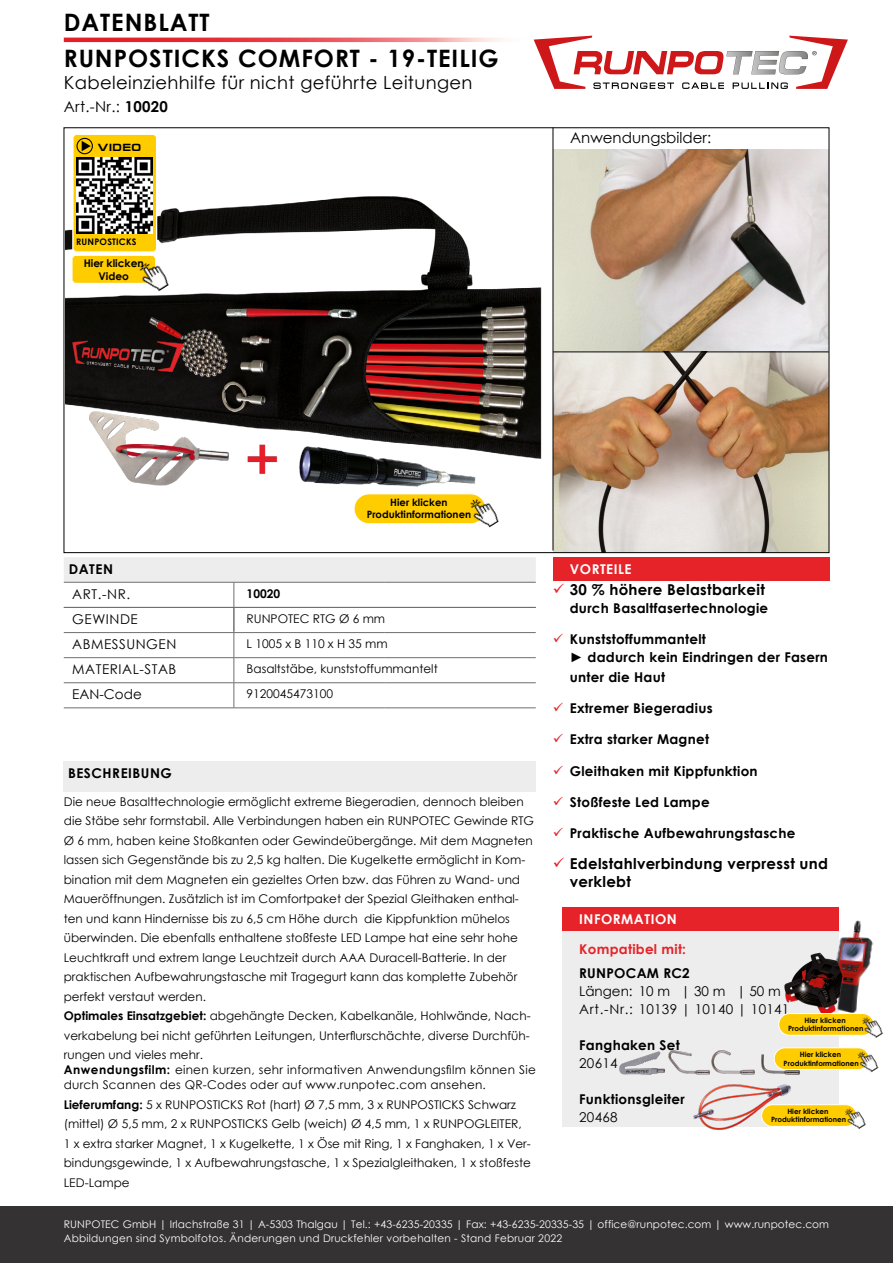
<style>
.page{position:relative;width:893px;height:1263px;background:#fff}
.page>*{position:absolute;margin:0;border:0;box-sizing:border-box;transform-origin:0 0}
.t1{font:700 24px/36px "Century Gothic";letter-spacing:.04em;color:#000}
.t2{font:18px "Century Gothic";letter-spacing:.02em;color:#000}
.t3{font:700 15px/18px "Century Gothic";letter-spacing:.02em;color:#000}
.t4{font:15px "Century Gothic";color:#000}
.t5{font:700 13.5px/18px "Century Gothic";letter-spacing:.02em;color:#000}
.t6{font:13.5px/18px "Century Gothic";letter-spacing:.02em;color:#000}
.t7{font:13.5px "Century Gothic";letter-spacing:.04em;color:#000}
.t8{font:700 13.5px "Century Gothic";letter-spacing:.04em;color:#fff}
.t9{font:700 13.5px "Century Gothic";letter-spacing:.02em;color:#e52329}
.t10{font:700 13.5px "Century Gothic";letter-spacing:.04em;color:#000}
.t11{font:12px/19.5px "Century Gothic";color:#000}
.t12{font:12px/15px "Century Gothic";letter-spacing:.02em;color:#000}
.t13{font:700 12px "Century Gothic";color:#000}
.t14{font:700 10.65px/12.8px "Century Gothic";color:#000;text-align:center}
.t15{font:10.5px/13.5px "Century Gothic";letter-spacing:.01em;color:#fff}
.t16{font:700 10.5px "Micro Extended";letter-spacing:.04em;color:#000}
.t17{font:700 10.05px/12.1px "Century Gothic";color:#000;text-align:center}
.t18{font:700 9px "Century Gothic";letter-spacing:.02em;color:#000}
.t19{font:700 7.2px/8.7px "Century Gothic";color:#000;text-align:center}
.s1{font-weight:700}
</style>
<div class="page">
<img style="left:66px;top:196px;width:476px;height:291px">
<svg style="left:64px;top:557px;width:472px;height:151px"></svg>
<hr style="left:385px;top:682px;width:151px;height:1px;background:#706f6f">
<hr style="left:64px;top:708px;width:170px;height:1px;background:#706f6f">
<hr style="left:234px;top:708px;width:151px;height:1px;background:#706f6f">
<hr style="left:385px;top:708px;width:151px;height:1px;background:#706f6f">
<div style="left:553px;top:557px;width:276px;height:23px;background:#e52329"></div>
<div style="left:64px;top:762px;width:472px;height:30px;background:#ededed"></div>
<div style="left:0;top:1206px;width:893px;height:57px;background:#343233"></div>
<img style="left:553px;top:150px;width:274px;height:401px">
<hr style="left:553px;top:128px;width:1px;height:422px;background:#000">
<hr style="left:553px;top:352px;width:276px;height:1px;background:#000">
<svg style="left:71px;top:134px;width:87px;height:151px"></svg>
<img style="left:134px;top:257px;width:38px;height:40px">
<div style="left:354px;top:494px;width:132px;height:30px;background:#fc0;border-radius:15px"></div>
<div style="left:353px;top:493px;width:133px;height:31px;border:1px solid #fff;border-radius:15px"></div>
<img style="left:464px;top:493px;width:35px;height:35px">
<div style="left:562px;top:931px;width:276px;height:196px;background:#ededed"></div>
<div style="left:562px;top:907px;width:276px;height:24px;background:#e52329"></div>
<img style="left:784px;top:952px;width:49px;height:61px">
<img style="left:833px;top:919px;width:41px;height:94px">
<img style="left:693px;top:1084px;width:98px;height:46px">
<img style="left:619px;top:1051px;width:46px;height:24px">
<img style="left:668px;top:1050px;width:42px;height:24px">
<img style="left:712px;top:1050px;width:43px;height:25px">
<img style="left:761px;top:1055px;width:38px;height:20px">
<div style="left:779px;top:1013px;width:95px;height:22px;background:#fc0;border-radius:11px"></div>
<div style="left:778px;top:1013px;width:96px;height:23px;border:1px solid #fff;border-radius:11px"></div>
<img style="left:858px;top:1012px;width:25px;height:26px">
<div style="left:774px;top:1048px;width:95px;height:21px;background:#fc0;border-radius:11px"></div>
<div style="left:774px;top:1047px;width:96px;height:23px;border:1px solid #fff;border-radius:11px"></div>
<img style="left:853px;top:1047px;width:26px;height:25px">
<div style="left:762px;top:1105px;width:95px;height:21px;background:#fc0;border-radius:11px"></div>
<div style="left:761px;top:1104px;width:96px;height:23px;border:1px solid #fff;border-radius:11px"></div>
<img style="left:841px;top:1104px;width:25px;height:25px">
<svg style="left:534px;top:36px;width:314px;height:53px"></svg>
<svg style="left:64px;top:38px;width:470px;height:4px;background:#ec646a"></svg>
<h1 class="t1" style="left:64px;top:3px;width:436px">DATENBLATT<br>RUNPOSTICKS COMFORT - 19-TEILIG</h1>
<h2 class="t2" style="left:64px;top:70px;width:410px">Kabeleinziehhilfe für nicht geführte Leitungen</h2>
<p class="t4" style="left:64px;top:96px;width:106px">Art.-Nr.: <span class="s1">10020</span></p>
<p class="t16" style="left:98px;top:141px;width:45px">VIDEO</p>
<p class="t18" style="left:76px;top:234px;width:62px">RUNPOSTICKS</p>
<p class="t14" style="left:84px;top:256px;width:62px">Hier klicken<br>Video</p>
<p class="t4" style="left:570px;top:127px;width:143px">Anwendungsbilder:</p>
<p class="t5" style="left:69px;top:559px;width:46px">DATEN</p>
<p class="t17" style="left:367px;top:496px;width:106px">Hier klicken<br>Produktinformationen</p>
<p class="t6" style="left:72px;top:585px;width:59px">ART.-NR.</p>
<p class="t13" style="left:247px;top:584px;width:35px">10020</p>
<p class="t7" style="left:72px;top:610px;width:67px">GEWINDE</p>
<p class="t11" style="left:247px;top:609px;width:140px">RUNPOTEC RTG Ø 6 mm</p>
<p class="t7" style="left:72px;top:635px;width:106px">ABMESSUNGEN</p>
<p class="t11" style="left:247px;top:634px;width:143px">L 1005 x B 110 x H 35 mm</p>
<p class="t7" style="left:72px;top:660px;width:106px">MATERIAL-STAB</p>
<p class="t11" style="left:247px;top:659px;width:193px">Basaltstäbe, kunststoffummantelt</p>
<p class="t6" style="left:72px;top:685px;width:71px">EAN-Code</p>
<p class="t11" style="left:247px;top:684px;width:88px">9120045473100</p>
<p class="t10" style="left:68px;top:763px;width:105px">BESCHREIBUNG</p>
<p class="t11" style="left:64px;top:792px;width:472px">Die neue Basalttechnologie ermöglicht extreme Biegeradien, dennoch bleiben die Stäbe sehr formstabil. Alle Verbindungen haben ein RUNPOTEC Gewinde RTG Ø 6 mm, haben keine Stoßkanten oder Gewindeübergänge. Mit dem Magneten lassen sich Gegenstände bis zu 2,5 kg halten. Die Kugelkette ermöglicht in Kom&shy;bination mit dem Magneten ein gezieltes Orten bzw. das Führen zu Wand- und Maueröffnungen. Zusätzlich ist im Comfortpaket der Spezial Gleithaken enthal&shy;ten und kann Hindernisse bis zu 6,5 cm Höhe durch die Kippfunktion mühelos überwinden. Die ebenfalls enthaltene stoßfeste LED Lampe hat eine sehr hohe Leuchtkraft und extrem lange Leuchtzeit durch AAA Duracell-Batterie. In der praktischen Aufbewahrungstasche mit Tragegurt kann das komplette Zubehör perfekt verstaut werden.<br><span class="s1">Optimales Einsatzgebiet:</span> abgehängte Decken, Kabelkanäle, Hohlwände, Nach&shy;verkabelung bei nicht geführten Leitungen, Unterflurschächte, diverse Durchfüh&shy;rungen und vieles mehr.</p>
<p class="t12" style="left:64px;top:1062px;width:474px"><span class="s1">Anwendungsfilm:</span> einen kurzen, sehr informativen Anwendungsfilm können Sie durch Scannen des QR-Codes oder auf www.runpotec.com ansehen.</p>
<p class="t11" style="left:64px;top:1095px;width:469px"><span class="s1">Lieferumfang:</span> 5 x RUNPOSTICKS Rot (hart) Ø 7,5 mm, 3 x RUNPOSTICKS Schwarz (mittel) Ø 5,5 mm, 2 x RUNPOSTICKS Gelb (weich) Ø 4,5 mm, 1 x RUNPOGLEITER, 1 x extra starker Magnet, 1 x Kugelkette, 1 x Öse mit Ring, 1 x Fanghaken, 1 x Ver&shy;bindungsgewinde, 1 x Aufbewahrungstasche, 1 x Spezialgleithaken, 1 x stoßfeste LED-Lampe</p>
<p class="t8" style="left:570px;top:558px;width:63px">VORTEILE</p>
<p class="t3" style="left:570px;top:580px;width:197px">30 % höhere Belastbarkeit</p>
<p class="t5" style="left:570px;top:598px;width:200px">durch Basaltfasertechnologie</p>
<p class="t5" style="left:570px;top:630px;width:260px">Kunststoffummantelt<br>► dadurch kein Eindringen der Fasern</p>
<p class="t5" style="left:570px;top:667px;width:97px">unter die Haut</p>
<p class="t5" style="left:570px;top:698px;width:144px">Extremer Biegeradius</p>
<p class="t5" style="left:570px;top:730px;width:141px">Extra starker Magnet</p>
<p class="t5" style="left:570px;top:761px;width:189px">Gleithaken mit Kippfunktion</p>
<p class="t5" style="left:570px;top:792px;width:141px">Stoßfeste Led Lampe</p>
<p class="t5" style="left:570px;top:823px;width:227px">Praktische Aufbewahrungstasche</p>
<p class="t3" style="left:570px;top:854px;width:260px">Edelstahlverbindung verpresst und verklebt</p>
<p class="t8" style="left:579px;top:909px;width:99px">INFORMATION</p>
<p class="t9" style="left:579px;top:938px;width:108px">Kompatibel mit:</p>
<p class="t5" style="left:579px;top:963px;width:112px">RUNPOCAM RC2</p>
<p class="t6" style="left:579px;top:981px;width:212px">Längen: 10 m | 30 m | 50 m<br>Art.-Nr.: 10139 | 10140 | 10141</p>
<p class="t5" style="left:579px;top:1035px;width:102px">Fanghaken Set</p>
<p class="t6" style="left:579px;top:1053px;width:40px">20614</p>
<p class="t5" style="left:579px;top:1089px;width:107px">Funktionsgleiter</p>
<p class="t6" style="left:579px;top:1107px;width:40px">20468</p>
<p class="t19" style="left:788px;top:1015px;width:77px">Hier klicken<br>Produktinformationen</p>
<p class="t19" style="left:784px;top:1049px;width:77px">Hier klicken<br>Produktinformationen</p>
<p class="t19" style="left:771px;top:1106px;width:77px">Hier klicken<br>Produktinformationen</p>
<p class="t15" style="left:64px;top:1217px;width:767px">RUNPOTEC GmbH | Irlachstraße 31 | A-5303 Thalgau | Tel.: +43-6235-20335 | Fax: +43-6235-20335-35 | office@runpotec.com | www.runpotec.com<br>Abbildungen sind Symbolfotos. Änderungen und Druckfehler vorbehalten - Stand Februar 2022</p>
</div>
